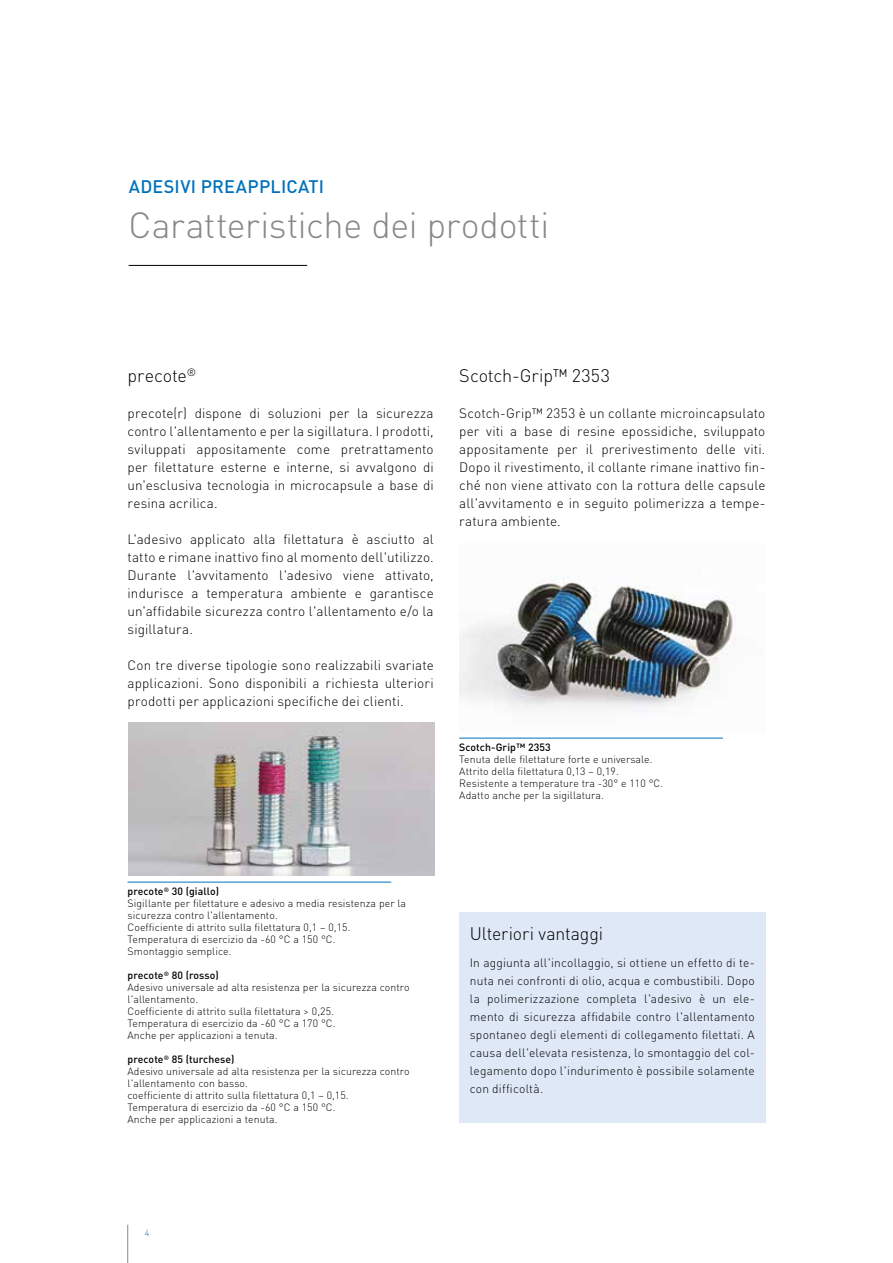
<style>
.page{position:relative;width:893px;height:1263px;background:#fff}
.page>*{position:absolute;margin:0;border:0;box-sizing:border-box;transform-origin:0 0}
.t1{font:300 36px "DINOT";letter-spacing:-.01em;color:#878787}
.t2{font:300 18px "DINOT";letter-spacing:-.005em;color:#000}
.t3{font:500 18px "DINOT";letter-spacing:.015em;color:#0072bb}
.t4{font:300 13.5px/18px "DINOT";letter-spacing:.01em;color:#000;text-align:justify}
.t5{font:300 12px/18px "DINOT";letter-spacing:.015em;color:#000;text-align:justify}
.t6{font:300 10.5px/12px "DINOT";letter-spacing:.01em;color:#000}
.t7{font:500 10.5px "DINOT";letter-spacing:.01em;color:#000}
.t8{font:300 9px "DINOT";color:#0072bb}
.s1{font-weight:500}
</style>
<div class="page">
<hr style="left:127px;top:1225px;width:1px;height:38px;background:#878787">
<img style="left:460px;top:577px;width:276px;height:133px">
<hr style="left:128px;top:882px;width:263px;height:1px;background:#0072bb">
<hr style="left:459px;top:738px;width:264px;height:1px;background:#0072bb">
<img style="left:129px;top:723px;width:306px;height:153px">
<hr style="left:129px;top:265px;width:178px;height:1px;background:#000">
<div style="left:459px;top:913px;width:306px;height:210px;background:#dfe8f7"></div>
<h2 class="t3" style="left:129px;top:174px;width:197px">ADESIVI PREAPPLICATI</h2>
<h1 class="t1" style="left:129px;top:200px;width:422px">Caratteristiche dei prodotti</h1>
<h2 class="t2" style="left:128px;top:363px;width:70px">precote<sup>®</sup></h2>
<p class="t4" style="left:128px;top:403px;width:308px">precote(r) dispone di soluzioni per la sicurezza contro l'allentamento e per la sigillatura. I prodotti, sviluppati appositamente come pretrattamento per filettature esterne e interne, si avvalgono di un'esclusiva tecnologia in microcapsule a base di resina acrilica.</p>
<p class="t4" style="left:128px;top:529px;width:308px">L'adesivo applicato alla filettatura è asciutto al tatto e rimane inattivo fino al momento dell'utilizzo.<br>Durante l'avvitamento l'adesivo viene attivato, indurisce a temperatura ambiente e garantisce un'affidabile sicurezza contro l'allentamento e/o la sigillatura.</p>
<p class="t4" style="left:128px;top:655px;width:308px">Con tre diverse tipologie sono realizzabili svariate applicazioni. Sono disponibili a richiesta ulteriori prodotti per applicazioni specifiche dei clienti.</p>
<h2 class="t2" style="left:459px;top:363px;width:152px">Scotch-Grip™ 2353</h2>
<p class="t4" style="left:459px;top:403px;width:308px">Scotch-Grip™ 2353 è un collante microincapsulato per viti a base di resine epossidiche, sviluppato appositamente per il prerivestimento delle viti.<br>Dopo il rivestimento, il collante rimane inattivo fin&shy;ché non viene attivato con la rottura delle capsule all'avvitamento e in seguito polimerizza a tempe&shy;ratura ambiente.</p>
<p class="t7" style="left:459px;top:740px;width:93px">Scotch-Grip™ 2353</p>
<p class="t6" style="left:459px;top:753px;width:205px">Tenuta delle filettature forte e universale.<br>Attrito della filettatura 0,13 – 0,19.<br>Resistente a temperature tra -30° e 110 °C.<br>Adatto anche per la sigillatura.</p>
<p class="t6" style="left:128px;top:885px;width:280px"><span class="s1">precote</span><sup>®</sup> <span class="s1">30 (giallo)<br></span>Sigillante per filettature e adesivo a media resistenza per la sicurezza contro l'allentamento.<br>Coefficiente di attrito sulla filettatura 0,1 – 0,15.<br>Temperatura di esercizio da -60 °C a 150 °C.<br>Smontaggio semplice.</p>
<p class="t6" style="left:128px;top:969px;width:283px"><span class="s1">precote</span><sup>®</sup> <span class="s1">80 (rosso)<br></span>Adesivo universale ad alta resistenza per la sicurezza contro l'allentamento.<br>Coefficiente di attrito sulla filettatura &gt; 0,25.<br>Temperatura di esercizio da -60 °C a 170 °C.<br>Anche per applicazioni a tenuta.</p>
<p class="t6" style="left:128px;top:1053px;width:283px"><span class="s1">precote</span><sup>®</sup> <span class="s1">85 (turchese)<br></span>Adesivo universale ad alta resistenza per la sicurezza contro l'allentamento con basso.<br>coefficiente di attrito sulla filettatura 0,1 – 0,15.<br>Temperatura di esercizio da -60 °C a 150 °C.<br>Anche per applicazioni a tenuta.</p>
<h2 class="t2" style="left:470px;top:921px;width:135px">Ulteriori vantaggi</h2>
<p class="t5" style="left:470px;top:953px;width:286px">In aggiunta all'incollaggio, si ottiene un effetto di te&shy;nuta nei confronti di olio, acqua e combustibili. Dopo la polimerizzazione completa l'adesivo è un ele&shy;mento di sicurezza affidabile contro l'allentamento spontaneo degli elementi di collegamento filettati. A causa dell'elevata resistenza, lo smontaggio del col&shy;legamento dopo l'indurimento è possibile solamente con difficoltà.</p>
<p class="t8" style="left:145px;top:1227px;width:6px">4</p>
</div>
